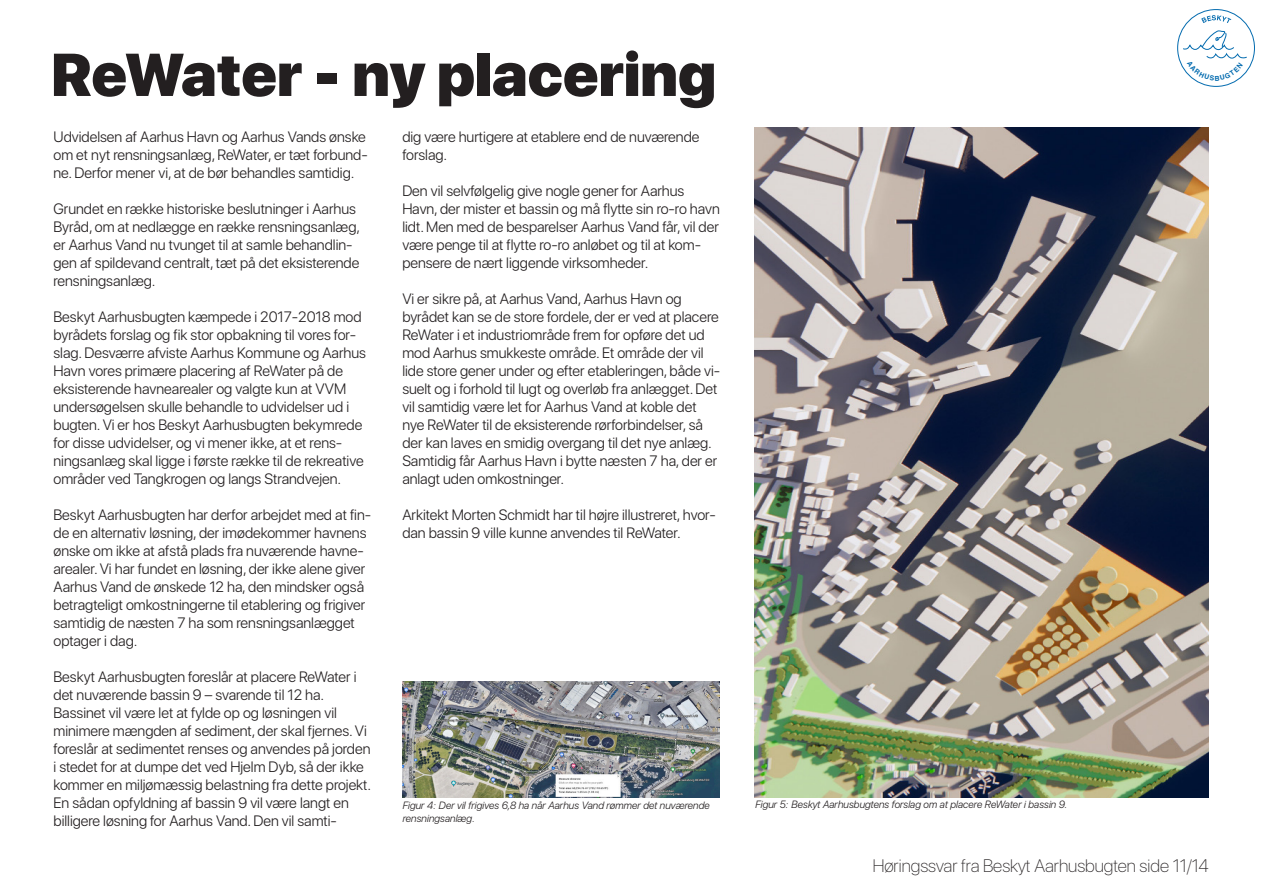
<style>
.page{position:relative;width:1263px;height:893px;background:#fff}
.page>*{position:absolute;margin:0;border:0;box-sizing:border-box;transform-origin:0 0}
.t1{font:900 60px "SF Pro Display";color:#231f20}
.t2{font:100 18px "SF Pro Display";color:#231f20}
.t3{font:300 15px/18px "SF Pro Display";color:#231f20}
.t4{font:italic 300 10.5px/12.6px "SF Pro Display";color:#231f20}
</style>
<div class="page">
<div style="left:1177px;top:9px;width:78px;height:78px;border:1px solid #036baf;border-radius:50%"></div>
<img style="left:403px;top:681px;width:317px;height:117px">
<img style="left:755px;top:128px;width:454px;height:670px">
<svg style="left:1182px;top:15px;width:65px;height:66px"></svg>
<p class="t1" style="left:51px;top:40px;width:667px">ReWater - ny placering</p>
<p class="t3" style="left:54px;top:128px;width:316px">Udvidelsen af Aarhus Havn og Aarhus Vands ønske om et nyt rensningsanlæg, ReWater, er tæt forbund&shy;ne. Derfor mener vi, at de bør behandles samtidig.</p>
<p class="t3" style="left:54px;top:200px;width:308px">Grundet en række historiske beslutninger i Aarhus Byråd, om at nedlægge en række rensningsanlæg, er Aarhus Vand nu tvunget til at samle behandlin&shy;gen af spildevand centralt, tæt på det eksisterende rensningsanlæg.</p>
<p class="t3" style="left:54px;top:308px;width:314px">Beskyt Aarhusbugten kæmpede i 2017-2018 mod byrådets forslag og fik stor opbakning til vores for&shy;slag. Desværre afviste Aarhus Kommune og Aarhus Havn vores primære placering af ReWater på de eksisterende havnearealer og valgte kun at VVM undersøgelsen skulle behandle to udvidelser ud i bugten. Vi er hos Beskyt Aarhusbugten bekymrede for disse udvidelser, og vi mener ikke, at et rens&shy;ningsanlæg skal ligge i første række til de rekreative områder ved Tangkrogen og langs Strandvejen.</p>
<p class="t3" style="left:54px;top:506px;width:319px">Beskyt Aarhusbugten har derfor arbejdet med at fin&shy;de en alternativ løsning, der imødekommer havnens ønske om ikke at afstå plads fra nuværende havne&shy;arealer. Vi har fundet en løsning, der ikke alene giver Aarhus Vand de ønskede 12 ha, den mindsker også betragteligt omkostningerne til etablering og frigiver samtidig de næsten 7 ha som rensningsanlægget optager i dag.</p>
<p class="t3" style="left:54px;top:668px;width:319px">Beskyt Aarhusbugten foreslår at placere ReWater i det nuværende bassin 9 – svarende til 12 ha.<br>Bassinet vil være let at fylde op og løsningen vil minimere mængden af sediment, der skal fjernes. Vi foreslår at sedimentet renses og anvendes på jorden i stedet for at dumpe det ved Hjelm Dyb, så der ikke kommer en miljømæssig belastning fra dette projekt.<br>En sådan opfyldning af bassin 9 vil være langt en billigere løsning for Aarhus Vand. Den vil samti-</p>
<p class="t3" style="left:402px;top:128px;width:299px">dig være hurtigere at etablere end de nuværende forslag.</p>
<p class="t3" style="left:402px;top:182px;width:319px">Den vil selvfølgelig give nogle gener for Aarhus Havn, der mister et bassin og må flytte sin ro-ro havn lidt. Men med de besparelser Aarhus Vand får, vil der være penge til at flytte ro-ro anløbet og til at kom&shy;pensere de nært liggende virksomheder.</p>
<p class="t3" style="left:402px;top:290px;width:319px">Vi er sikre på, at Aarhus Vand, Aarhus Havn og byrådet kan se de store fordele, der er ved at placere ReWater i et industriområde frem for opføre det ud mod Aarhus smukkeste område. Et område der vil lide store gener under og efter etableringen, både vi&shy;suelt og i forhold til lugt og overløb fra anlægget. Det vil samtidig være let for Aarhus Vand at koble det nye ReWater til de eksisterende rørforbindelser, så der kan laves en smidig overgang til det nye anlæg.<br>Samtidig får Aarhus Havn i bytte næsten 7 ha, der er anlagt uden omkostninger.</p>
<p class="t3" style="left:402px;top:506px;width:315px">Arkitekt Morten Schmidt har til højre illustreret, hvor&shy;dan bassin 9 ville kunne anvendes til ReWater.</p>
<p class="t4" style="left:402px;top:800px;width:309px">Figur 4: Der vil frigives 6,8 ha når Aarhus Vand rømmer det nuværende rensningsanlæg.</p>
<p class="t4" style="left:755px;top:798px;width:314px">Figur 5: Beskyt Aarhusbugtens forslag om at placere ReWater i bassin 9.</p>
<p class="t2" style="left:873px;top:853px;width:338px">Høringssvar fra Beskyt Aarhusbugten side 11/14</p>
</div>
